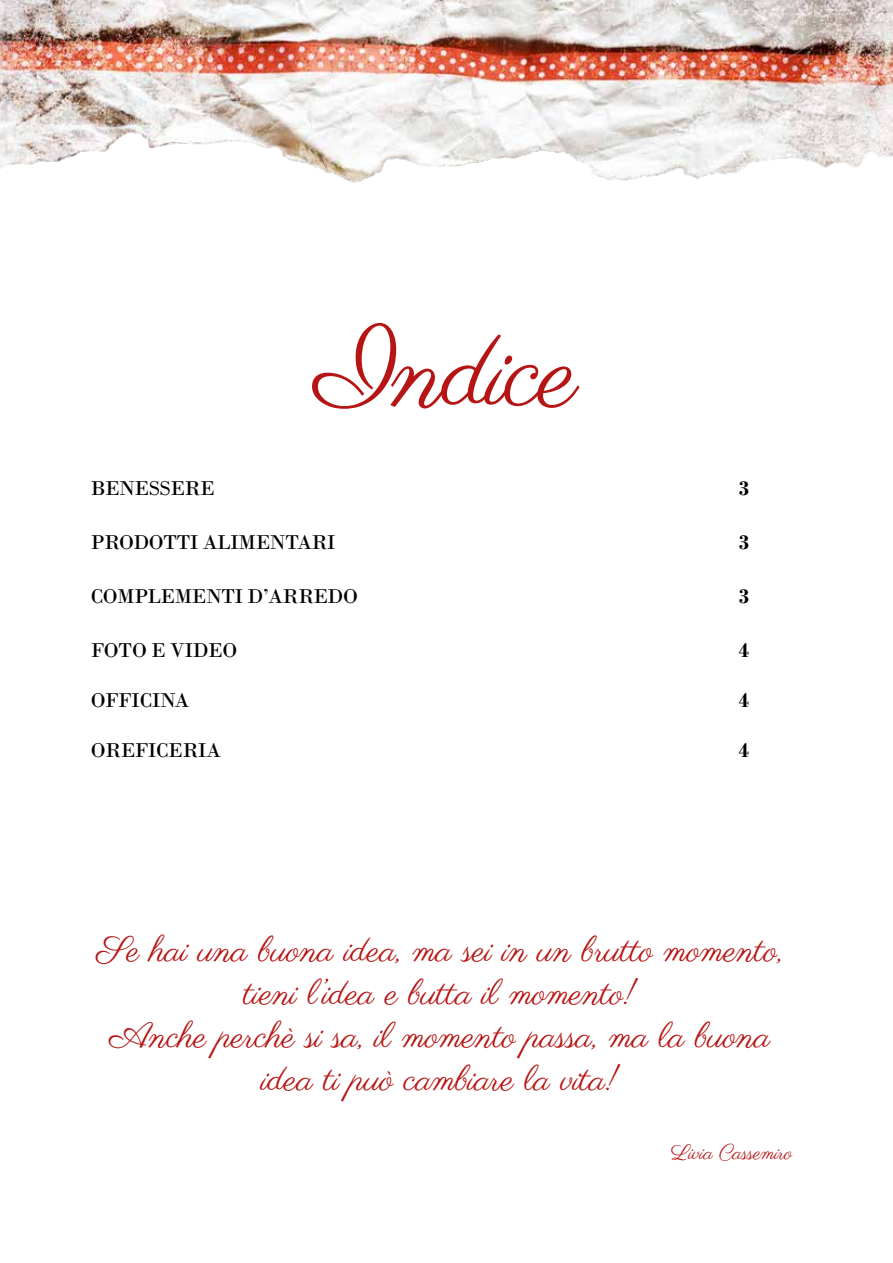
<style>
.page{position:relative;width:893px;height:1263px;background:#fff}
.page>*{position:absolute;margin:0;border:0;box-sizing:border-box;transform-origin:0 0}
.t1{font:108px "Parisienne";letter-spacing:-.025em;color:#b51615}
.t2{font:36px/43.2px "Parisienne";color:#b51615;text-align:center}
.t3{font:21px "Bodoni";letter-spacing:-.025em;color:#000}
.t4{font:21px "Parisienne";color:#b51615}
.t5{font:700 21px "Bodoni";color:#000}
</style>
<div class="page">
<img style="left:0;top:0;width:893px;height:183px">
<h1 class="t1" style="left:315px;top:306px;width:264px">Indice</h1>
<p class="t3" style="left:91px;top:475px;width:125px">BENESSERE</p>
<p class="t5" style="left:739px;top:475px;width:12px">3</p>
<p class="t3" style="left:91px;top:529px;width:246px">PRODOTTI ALIMENTARI</p>
<p class="t5" style="left:739px;top:529px;width:12px">3</p>
<p class="t3" style="left:91px;top:583px;width:268px">COMPLEMENTI D’ARREDO</p>
<p class="t5" style="left:739px;top:583px;width:12px">3</p>
<p class="t3" style="left:91px;top:637px;width:148px">FOTO E VIDEO</p>
<p class="t5" style="left:739px;top:637px;width:12px">4</p>
<p class="t3" style="left:91px;top:688px;width:100px">OFFICINA</p>
<p class="t5" style="left:739px;top:688px;width:12px">4</p>
<p class="t3" style="left:91px;top:738px;width:132px">OREFICERIA</p>
<p class="t5" style="left:739px;top:738px;width:12px">4</p>
<p class="t2" style="left:97px;top:931px;width:688px">Se hai una buona idea, ma sei in un brutto momento, tieni l’idea e butta il momento!<br>Anche perchè si sa, il momento passa, ma la buona idea ti può cambiare la vita!</p>
<p class="t4" style="left:671px;top:1139px;width:123px">Livia Cassemiro</p>
</div>
